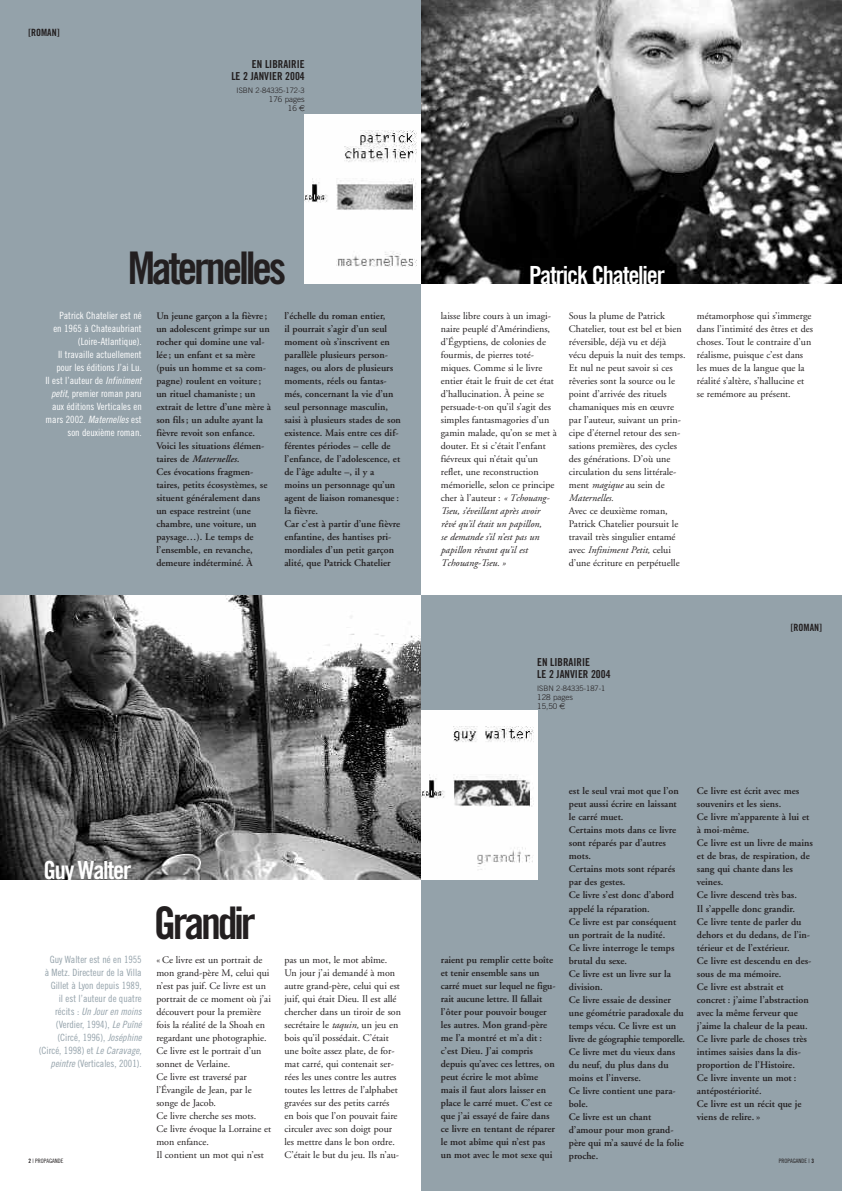
<style>
.page{position:relative;width:842px;height:1191px;background:#fff}
.page>*{position:absolute;margin:0;border:0;box-sizing:border-box;transform-origin:0 0}
.t1{font:45px "Trade Gothic Bold Cond Twenty";letter-spacing:-.075em;color:#231f20}
.t2{font:25px "Trade Gothic Bold Cond Twenty";letter-spacing:-.05em;color:#fff}
.t3{font:11px/12px "Trade Gothic Bold Cond Twenty";color:#231f20;text-align:right}
.t4{font:10px/13px "A Garm Semi Fin";color:#231f20}
.t5{font:10px/13px "A Garm Rom Fin";color:#231f20}
.t6{font:10px/13px "Trade Gothic Cond Eighteen";color:#fff;text-align:right}
.t7{font:10px/13px "Trade Gothic Cond Eighteen";color:#94a2aa;text-align:right}
.t8{font:10px/13px "A Garm Ital Fin";color:#231f20}
.t9{font:10px "A Garm Sital Fin";color:#231f20}
.t10{font:10px "Trade Gothic Cond Eighteen Obl";color:#94a2aa}
.t11{font:10px "Trade Gothic Bold Cond Twenty";color:#231f20}
.t12{font:300 8px/9px "Trade Gothic";color:#231f20;text-align:right}
.t13{font:300 7.5px "Trade Gothic";color:#231f20}
.t14{font:6px "Trade Gothic Cond Eighteen";color:#231f20}
.s1{font-family:"Font Euro 2";font-weight:400;font-size:6px}
.s2{font-family:"Trade Gothic Cond Eighteen Obl"}
.s3{font-family:"A Garm Semi Fin"}
.s4{font-family:"A Garm Ital Fin"}
.s5{font-family:"A Garm Rom Fin"}
.s6{font-family:"Trade Gothic Cond Eighteen"}
.s7{font-family:"Trade Gothic Bold Cond Twenty"}
</style>
<div class="page">
<div style="left:421px;top:595px;width:421px;height:596px;background:#94a2aa"></div>
<div style="left:0;top:0;width:421px;height:595px;background:#94a2aa"></div>
<img style="left:0;top:595px;width:421px;height:284px">
<img style="left:421px;top:0;width:421px;height:283px">
<img style="left:421px;top:710px;width:116px;height:169px">
<img style="left:305px;top:115px;width:116px;height:168px">
<p class="t11" style="left:28px;top:28px;width:33px">[ROMAN]</p>
<p class="t3" style="left:231px;top:59px;width:75px">EN LIBRAIRIE<br>LE 2 JANVIER 2004</p>
<p class="t13" style="left:237px;top:88px;width:70px">ISBN 2-84335-172-3</p>
<p class="t12" style="left:269px;top:95px;width:37px">176 pages<br>16 <span class="s1">E</span></p>
<h1 class="t1" style="left:128px;top:251px;width:160px">Maternelles</h1>
<h2 class="t2" style="left:529px;top:265px;width:137px">Patrick Chatelier</h2>
<p class="t6" style="left:45px;top:310px;width:98px">Patrick Chatelier est né<br>en 1965 à Chateaubriant (Loire-Atlantique).<br>Il travaille actuellement pour les éditions J’ai Lu.<br>Il est l’auteur de <span class="s2">Infiniment petit</span>, premier roman paru aux éditions Verticales en mars 2002. <span class="s2">Maternelles</span> est son deuxième roman.</p>
<p class="t4" style="left:156px;top:309px;width:116px">Un jeune garçon a la fièvre; un adolescent grimpe sur un rocher qui domine une val&shy;lée; un enfant et sa mère (puis un homme et sa com&shy;pagne) roulent en voiture; un rituel chamaniste; un extrait de lettre d’une mère à son fils; un adulte ayant la fièvre revoit son enfance.<br>Voici les situations élémen-</p>
<p class="t9" style="left:156px;top:453px;width:84px"><span class="s3">taires de</span> Maternelles.</p>
<p class="t4" style="left:156px;top:465px;width:113px">Ces évocations fragmen&shy;taires, petits écosystèmes, se situent généralement dans un espace restreint (une chambre, une voiture, un paysage…). Le temps de l’ensemble, en revanche, demeure indéterminé. À</p>
<p class="t4" style="left:284px;top:309px;width:118px">l’échelle du roman entier,<br>il pourrait s’agir d’un seul moment où s’inscrivent en parallèle plusieurs person&shy;nages, ou alors de plusieurs moments, réels ou fantas&shy;més, concernant la vie d’un seul personnage masculin, saisi à plusieurs stades de son existence. Mais entre ces dif&shy;férentes périodes – celle de l’enfance, de l’adolescence, et de l’âge adulte –, il y a moins un personnage qu’un agent de liaison romanesque: la fièvre.<br>Car c’est à partir d’une fièvre enfantine, des hantises pri&shy;mordiales d’un petit garçon alité, que Patrick Chatelier</p>
<p class="t5" style="left:441px;top:309px;width:118px">laisse libre cours à un imagi&shy;naire peuplé d’Amérindiens, d’Égyptiens, de colonies de fourmis, de pierres toté&shy;miques. Comme si le livre entier était le fruit de cet état d’hallucination. À peine se persuade-t-on qu’il s’agit des simples fantasmagories d’un gamin malade, qu’on se met à douter. Et si c’était l’enfant fiévreux qui n’était qu’un reflet, une reconstruction mémorielle, selon ce principe cher à l’auteur: <span class="s4">«Tchouang-</span></p>
<p class="t8" style="left:441px;top:504px;width:102px">Tseu, s’éveillant après avoir rêvé qu’il était un papillon, se demande s’il n’est pas un papillon rêvant qu’il est<br>Tchouang-Tseu.»</p>
<p class="t5" style="left:569px;top:309px;width:118px">Sous la plume de Patrick<br>Chatelier, tout est bel et bien réversible, déjà vu et déjà vécu depuis la nuit des temps.<br>Et nul ne peut savoir si ces rêveries sont la source ou le point d’arrivée des rituels chamaniques mis en œuvre par l’auteur, suivant un prin&shy;cipe d’éternel retour des sen&shy;sations premières, des cycles des générations. D’où une circulation du sens littérale&shy;ment <span class="s4">magique</span> au sein de</p>
<p class="t8" style="left:569px;top:491px;width:46px">Maternelles.</p>
<p class="t5" style="left:569px;top:504px;width:111px">Avec ce deuxième roman,<br>Patrick Chatelier poursuit le travail très singulier entamé</p>
<p class="t8" style="left:569px;top:543px;width:104px"><span class="s5">avec</span> Infiniment Petit, <span class="s5">celui</span></p>
<p class="t5" style="left:569px;top:556px;width:112px">d’une écriture en perpétuelle</p>
<p class="t5" style="left:697px;top:309px;width:118px">métamorphose qui s’immerge dans l’intimité des êtres et des choses. Tout le contraire d’un réalisme, puisque c’est dans les mues de la langue que la réalité s’altère, s’hallucine et se remémore au présent.</p>
<p class="t3" style="left:537px;top:657px;width:75px;text-align:left">EN LIBRAIRIE<br>LE 2 JANVIER 2004</p>
<p class="t13" style="left:537px;top:686px;width:70px">ISBN 2-84335-187-1</p>
<p class="t12" style="left:537px;top:693px;width:37px;text-align:left">128 pages<br>15,50 <span class="s1">E</span></p>
<p class="t11" style="left:791px;top:624px;width:33px">[ROMAN]</p>
<p class="t4" style="left:569px;top:784px;width:118px">est le seul vrai mot que l’on peut aussi écrire en laissant le carré muet.<br>Certains mots dans ce livre sont réparés par d’autres mots.<br>Certains mots sont réparés par des gestes.<br>Ce livre s’est donc d’abord appelé la réparation.<br>Ce livre est par conséquent un portrait de la nudité.<br>Ce livre interroge le temps brutal du sexe.<br>Ce livre est un livre sur la division.<br>Ce livre essaie de dessiner une géométrie paradoxale du temps vécu. Ce livre est un livre de géographie temporelle.<br>Ce livre met du vieux dans du neuf, du plus dans du moins et l’inverse.<br>Ce livre contient une para&shy;bole.<br>Ce livre est un chant d’amour pour mon grand&shy;père qui m’a sauvé de la folie proche.</p>
<p class="t4" style="left:697px;top:784px;width:117px">Ce livre est écrit avec mes souvenirs et les siens.<br>Ce livre m’apparente à lui et à moi-même.<br>Ce livre est un livre de mains et de bras, de respiration, de sang qui chante dans les veines.<br>Ce livre descend très bas.<br>Il s’appelle donc grandir.<br>Ce livre tente de parler du dehors et du dedans, de l’in&shy;térieur et de l’extérieur.<br>Ce livre est descendu en des&shy;sous de ma mémoire.<br>Ce livre est abstrait et concret: j’aime l’abstraction avec la même ferveur que j’aime la chaleur de la peau.<br>Ce livre parle de choses très intimes saisies dans la dis&shy;proportion de l’Histoire.<br>Ce livre invente un mot: antépostériorité.<br>Ce livre est un récit que je viens de relire.»</p>
<h2 class="t2" style="left:44px;top:861px;width:89px">Guy Walter</h2>
<h1 class="t1" style="left:154px;top:907px;width:104px">Grandir</h1>
<p class="t5" style="left:156px;top:953px;width:116px">«Ce livre est un portrait de mon grand-père M, celui qui n’est pas juif. Ce livre est un portrait de ce moment où j’ai découvert pour la première fois la réalité de la Shoah en regardant une photographie.<br>Ce livre est le portrait d’un sonnet de Verlaine.<br>Ce livre est traversé par l’Évangile de Jean, par le songe de Jacob.<br>Ce livre cherche ses mots.<br>Ce livre évoque la Lorraine et mon enfance.<br>Il contient un mot qui n’est</p>
<p class="t5" style="left:284px;top:953px;width:118px">pas un mot, le mot abîme.<br>Un jour j’ai demandé à mon autre grand-père, celui qui est juif, qui était Dieu. Il est allé chercher dans un tiroir de son secrétaire le <span class="s4">taquin,</span> un jeu en bois qu’il possédait. C’était une boîte assez plate, de for&shy;mat carré, qui contenait ser&shy;rées les unes contre les autres toutes les lettres de l’alphabet gravées sur des petits carrés en bois que l’on pouvait faire circuler avec son doigt pour les mettre dans le bon ordre.<br>C’était le but du jeu. Ils n’au-</p>
<p class="t4" style="left:441px;top:952px;width:116px">raient pu remplir cette boîte et tenir ensemble sans un carré muet sur lequel ne figu&shy;rait aucune lettre. Il fallait l’ôter pour pouvoir bouger les autres. Mon grand-père me l’a montré et m’a dit: c’est Dieu. J’ai compris depuis qu’avec ces lettres, on peut écrire le mot abîme mais il faut alors laisser en place le carré muet. C’est ce que j’ai essayé de faire dans ce livre en tentant de réparer le mot abîme qui n’est pas un mot avec le mot sexe qui</p>
<p class="t7" style="left:45px;top:953px;width:98px">Guy Walter est né en 1955 à Metz. Directeur de la Villa<br>Gillet à Lyon depuis 1989, il est l’auteur de quatre</p>
<p class="t10" style="left:55px;top:1007px;width:88px"><span class="s6">récits :</span> Un Jour en moins</p>
<p class="t7" style="left:39px;top:1018px;width:105px">(Verdier, 1994), <span class="s2">Le Puîné </span>(Circé, 1996), <span class="s2">Joséphine </span>(Circé, 1998) et <span class="s2">Le Caravage, peintre</span> (Verticales, 2001).</p>
<p class="t14" style="left:28px;top:1158px;width:37px"><span class="s7">2</span> | PROPAGANDE</p>
<p class="t14" style="left:779px;top:1158px;width:37px">PROPAGANDE | <span class="s7">3</span></p>
</div>
